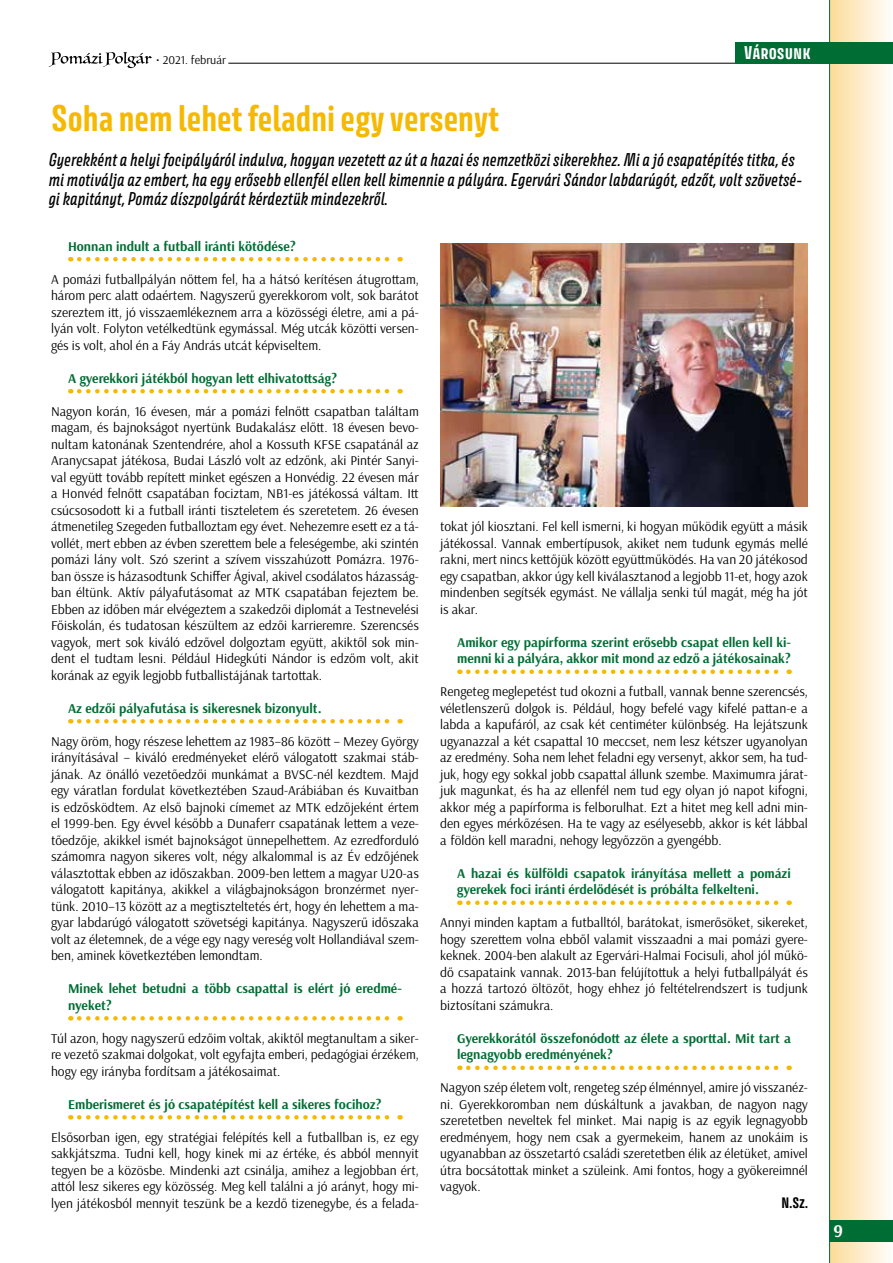
<style>
.page{position:relative;width:893px;height:1263px;background:#fff}
.page>*{position:absolute;margin:0;border:0;box-sizing:border-box;transform-origin:0 0}
.t1{font:700 33px "Avory I Latn";color:#f6b903}
.t2{font:700 18px "Arsenal";color:#fff}
.t3{font:16.5px/19.5px "Avory I Latn Me It";color:#000}
.t4{font:700 16.5px "Avory I Latn";color:#fff}
.t5{font:13.5px/16.5px "Arsenal";color:#000;text-align:justify}
.t6{font:700 13.5px/16.5px "Arsenal";color:#006d34}
.t7{font:700 13.5px "Avory I Latn";color:#000}
.t8{font:12px "Arsenal";color:#000}
</style>
<div class="page">
<div style="left:830px;top:0;width:63px;height:1263px;background:linear-gradient(to right,#fcdc99,#fefefc)"></div>
<hr style="left:829px;top:0;width:1px;height:1263px;background:#006d34">
<svg style="left:79px;top:257px;width:322px;height:4px"></svg>
<svg style="left:79px;top:389px;width:322px;height:4px"></svg>
<svg style="left:79px;top:719px;width:322px;height:4px"></svg>
<svg style="left:79px;top:1016px;width:322px;height:4px"></svg>
<svg style="left:79px;top:1115px;width:322px;height:4px"></svg>
<svg style="left:468px;top:669px;width:322px;height:5px"></svg>
<svg style="left:468px;top:900px;width:322px;height:5px"></svg>
<svg style="left:468px;top:1065px;width:322px;height:5px"></svg>
<div style="left:829px;top:1220px;width:64px;height:22px;background:#006d34"></div>
<hr style="left:228px;top:63px;width:509px;height:1px;background:#000">
<svg style="left:49px;top:52px;width:103px;height:16px"></svg>
<div style="left:736px;top:42px;width:157px;height:21px;background:#006d34"></div>
<img style="left:440px;top:243px;width:368px;height:264px">
<p class="t8" style="left:156px;top:52px;width:71px">• 2021. február</p>
<p class="t4" style="left:744px;top:42px;width:68px">Városunk</p>
<h1 class="t1" style="left:51px;top:97px;width:450px">Soha nem lehet feladni egy versenyt</h1>
<p class="t3" style="left:49px;top:150px;width:755px">Gyerekként a helyi focipályáról indulva, hogyan vezetett az út a hazai és nemzetközi sikerekhez. Mi a jó csapatépítés titka, és mi motiválja az embert, ha egy erősebb ellenfél ellen kell kimennie a pályára. Egervári Sándor labdarúgót, edzőt, volt szövetsé&shy;gi kapitányt, Pomáz díszpolgárát kérdeztük mindezekről.</p>
<p class="t6" style="left:68px;top:238px;width:229px">Honnan indult a futball iránti kötődése?</p>
<p class="t5" style="left:51px;top:271px;width:369px">A pomázi futballpályán nőttem fel, ha a hátsó kerítésen átugrottam, három perc alatt odaértem. Nagyszerű gyerekkorom volt, sok barátot szereztem itt, jó visszaemlékeznem arra a közösségi életre, ami a pá&shy;lyán volt. Folyton vetélkedtünk egymással. Még utcák közötti versen&shy;gés is volt, ahol én a Fáy András utcát képviseltem.</p>
<p class="t6" style="left:68px;top:370px;width:270px">A gyerekkori játékból hogyan lett elhivatottság?</p>
<p class="t5" style="left:51px;top:403px;width:369px">Nagyon korán, 16 évesen, már a pomázi felnőtt csapatban találtam magam, és bajnokságot nyertünk Budakalász előtt. 18 évesen bevo&shy;nultam katonának Szentendrére, ahol a Kossuth KFSE csapatánál az Aranycsapat játékosa, Budai László volt az edzőnk, aki Pintér Sanyi&shy;val együtt tovább repített minket egészen a Honvédig. 22 évesen már a Honvéd felnőtt csapatában fociztam, NB1-es játékossá váltam. Itt csúcsosodott ki a futball iránti tiszteletem és szeretetem. 26 évesen átmenetileg Szegeden futballoztam egy évet. Nehezemre esett ez a tá&shy;vollét, mert ebben az évben szerettem bele a feleségembe, aki szintén pomázi lány volt. Szó szerint a szívem visszahúzott Pomázra. 1976- ban össze is házasodtunk Schiffer Ágival, akivel csodálatos házasság&shy;ban éltünk. Aktív pályafutásomat az MTK csapatában fejeztem be.<br>Ebben az időben már elvégeztem a szakedzői diplomát a Testnevelési Főiskolán, és tudatosan készültem az edzői karrieremre. Szerencsés vagyok, mert sok kiváló edzővel dolgoztam együtt, akiktől sok min&shy;dent el tudtam lesni. Például Hidegkúti Nándor is edzőm volt, akit korának az egyik legjobb futballistájának tartottak.</p>
<p class="t6" style="left:68px;top:700px;width:255px">Az edzői pályafutása is sikeresnek bizonyult.</p>
<p class="t5" style="left:51px;top:733px;width:369px">Nagy öröm, hogy részese lehettem az 1983–86 között – Mezey György irányításával – kiváló eredményeket elérő válogatott szakmai stáb&shy;jának. Az önálló vezetőedzői munkámat a BVSC-nél kezdtem. Majd egy váratlan fordulat következtében Szaud-Arábiában és Kuvaitban is edzősködtem. Az első bajnoki címemet az MTK edzőjeként értem el 1999-ben. Egy évvel később a Dunaferr csapatának lettem a veze&shy;tőedzője, akikkel ismét bajnokságot ünnepelhettem. Az ezredforduló számomra nagyon sikeres volt, négy alkalommal is az Év edzőjének választottak ebben az időszakban. 2009-ben lettem a magyar U20-as válogatott kapitánya, akikkel a világbajnokságon bronzérmet nyer&shy;tünk. 2010–13 között az a megtiszteltetés ért, hogy én lehettem a ma&shy;gyar labdarúgó válogatott szövetségi kapitánya. Nagyszerű időszaka volt az életemnek, de a vége egy nagy vereség volt Hollandiával szem&shy;ben, aminek következtében lemondtam.</p>
<p class="t6" style="left:68px;top:981px;width:335px">Minek lehet betudni a több csapattal is elért jó eredmé&shy;nyeket?</p>
<p class="t5" style="left:51px;top:1030px;width:369px">Túl azon, hogy nagyszerű edzőim voltak, akiktől megtanultam a siker&shy;re vezető szakmai dolgokat, volt egyfajta emberi, pedagógiai érzékem, hogy egy irányba fordítsam a játékosaimat.</p>
<p class="t6" style="left:68px;top:1096px;width:315px">Emberismeret és jó csapatépítést kell a sikeres focihoz?</p>
<p class="t5" style="left:51px;top:1129px;width:369px">Elsősorban igen, egy stratégiai felépítés kell a futballban is, ez egy sakkjátszma. Tudni kell, hogy kinek mi az értéke, és abból mennyit tegyen be a közösbe. Mindenki azt csinálja, amihez a legjobban ért, attól lesz sikeres egy közösség. Meg kell találni a jó arányt, hogy mi&shy;lyen játékosból mennyit teszünk be a kezdő tizenegybe, és a felada-</p>
<p class="t5" style="left:440px;top:518px;width:369px">tokat jól kiosztani. Fel kell ismerni, ki hogyan működik együtt a másik játékossal. Vannak embertípusok, akiket nem tudunk egymás mellé rakni, mert nincs kettőjük között együttműködés. Ha van 20 játékosod egy csapatban, akkor úgy kell kiválasztanod a legjobb 11-et, hogy azok mindenben segítsék egymást. Ne vállalja senki túl magát, még ha jót is akar.</p>
<p class="t6" style="left:457px;top:634px;width:335px">Amikor egy papírforma szerint erősebb csapat ellen kell ki&shy;menni ki a pályára, akkor mit mond az edző a játékosainak?</p>
<p class="t5" style="left:440px;top:683px;width:369px">Rengeteg meglepetést tud okozni a futball, vannak benne szerencsés, véletlenszerű dolgok is. Például, hogy befelé vagy kifelé pattan-e a labda a kapufáról, az csak két centiméter különbség. Ha lejátszunk ugyanazzal a két csapattal 10 meccset, nem lesz kétszer ugyanolyan az eredmény. Soha nem lehet feladni egy versenyt, akkor sem, ha tud&shy;juk, hogy egy sokkal jobb csapattal állunk szembe. Maximumra járat&shy;juk magunkat, és ha az ellenfél nem tud egy olyan jó napot kifogni, akkor még a papírforma is felborulhat. Ezt a hitet meg kell adni min&shy;den egyes mérkőzésen. Ha te vagy az esélyesebb, akkor is két lábbal a földön kell maradni, nehogy legyőzzön a gyengébb.</p>
<p class="t6" style="left:457px;top:865px;width:335px">A hazai és külföldi csapatok irányítása mellett a pomázi gyerekek foci iránti érdelődését is próbálta felkelteni.</p>
<p class="t5" style="left:440px;top:914px;width:369px">Annyi minden kaptam a futballtól, barátokat, ismerősöket, sikereket, hogy szerettem volna ebből valamit visszaadni a mai pomázi gyere&shy;keknek. 2004-ben alakult az Egervári-Halmai Focisuli, ahol jól műkö&shy;dő csapataink vannak. 2013-ban felújítottuk a helyi futballpályát és a hozzá tartozó öltözőt, hogy ehhez jó feltételrendszert is tudjunk biztosítani számukra.</p>
<p class="t6" style="left:457px;top:1030px;width:335px">Gyerekkorától összefonódott az élete a sporttal. Mit tart a legnagyobb eredményének?</p>
<p class="t5" style="left:440px;top:1079px;width:369px">Nagyon szép életem volt, rengeteg szép élménnyel, amire jó visszanéz&shy;ni. Gyerekkoromban nem dúskáltunk a javakban, de nagyon nagy szeretetben neveltek fel minket. Mai napig is az egyik legnagyobb eredményem, hogy nem csak a gyermekeim, hanem az unokáim is ugyanabban az összetartó családi szeretetben élik az életüket, amivel útra bocsátottak minket a szüleink. Ami fontos, hogy a gyökereimnél vagyok.</p>
<p class="t7" style="left:782px;top:1193px;width:28px">N.Sz.</p>
<h2 class="t2" style="left:833px;top:1220px;width:11px">9</h2>
</div>
